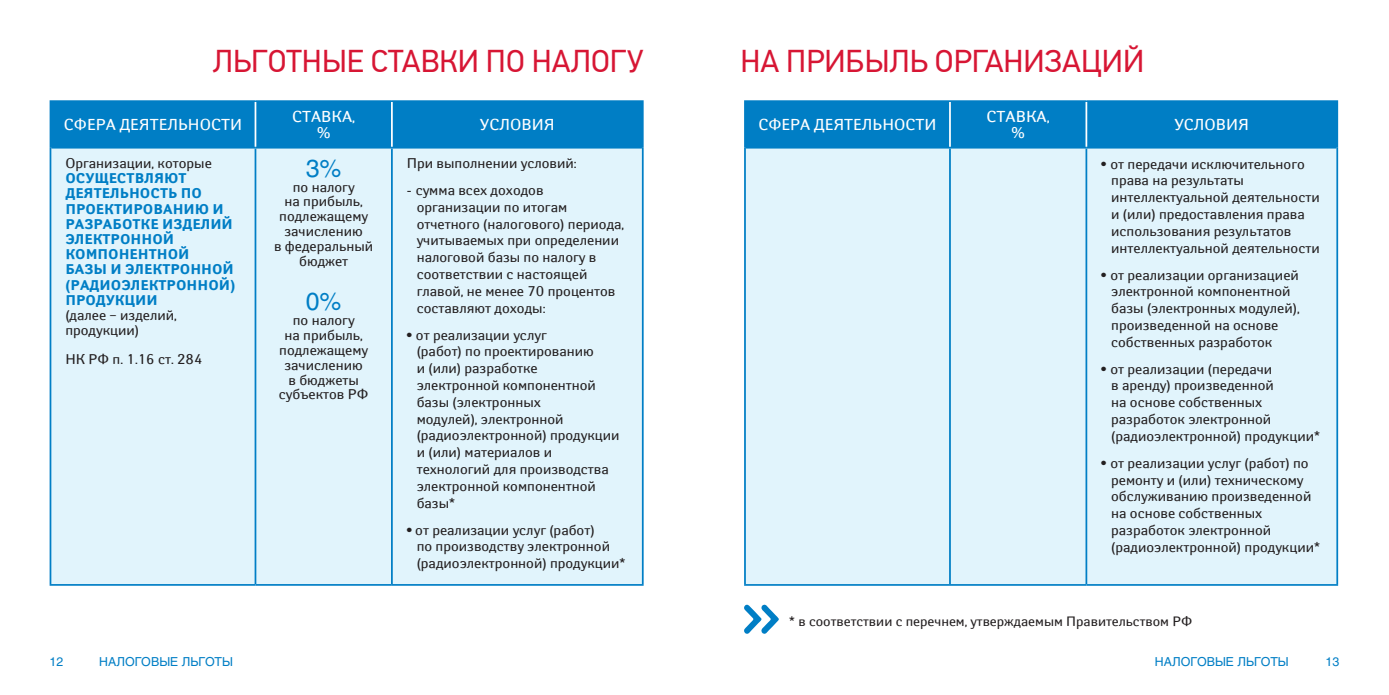
<style>
.page{position:relative;width:1389px;height:695px;background:#fff}
.page>*{position:absolute;margin:0;border:0;box-sizing:border-box;transform-origin:0 0}
.t1{font:31.5px "PF Din Text Pro";color:#d71634}
.Ставка_налога{font:24.5px "Helios C";color:#007ec5}
.Шапка_таблицы{font:15.75px/15.8px "Yanus C";color:#fff;text-align:center;scale:1.04 1}
.t2{font:14px/16.8px "Yanus C";color:#231f20;scale:1.04 1}
.t3{font:700 14px/15px "Yanus C";color:#007ec5;scale:1.04 1}
.t4{font:13.47px "Yanus C";color:#231f20;scale:1.04 1}
.t5{font:12.25px "Helios";color:#007ec5}
.s1{font-weight:400;color:#231f20}
.s2{font-family:"Helios C"}
</style>
<div class="page">
<div style="left:746px;top:102px;width:590px;height:45px;background:#007ec5"></div>
<div style="left:746px;top:148px;width:590px;height:436px;background:#e1f4fc"></div>
<hr style="left:744px;top:100px;width:206px;height:2px;background:#007ec5">
<hr style="left:950px;top:100px;width:136px;height:2px;background:#007ec5">
<hr style="left:1086px;top:100px;width:252px;height:2px;background:#007ec5">
<hr style="left:744px;top:102px;width:2px;height:46px;background:#007ec5">
<hr style="left:1336px;top:102px;width:2px;height:46px;background:#007ec5">
<hr style="left:949px;top:102px;width:2px;height:45px;background:#fff">
<hr style="left:1086px;top:102px;width:1px;height:45px;background:#fff">
<hr style="left:744px;top:148px;width:2px;height:436px;background:#007ec5">
<hr style="left:746px;top:147px;width:204px;height:1px;background:#007ec5">
<hr style="left:950px;top:147px;width:136px;height:1px;background:#007ec5">
<hr style="left:1086px;top:147px;width:250px;height:1px;background:#007ec5">
<hr style="left:949px;top:148px;width:2px;height:436px;background:#007ec5">
<hr style="left:1086px;top:148px;width:1px;height:436px;background:#007ec5">
<hr style="left:1336px;top:148px;width:2px;height:436px;background:#007ec5">
<hr style="left:744px;top:584px;width:206px;height:1px;background:#007ec5">
<hr style="left:950px;top:584px;width:136px;height:1px;background:#007ec5">
<hr style="left:1086px;top:584px;width:252px;height:1px;background:#007ec5">
<div style="left:51px;top:102px;width:591px;height:45px;background:#007ec5"></div>
<div style="left:51px;top:148px;width:591px;height:436px;background:#e1f4fc"></div>
<hr style="left:50px;top:100px;width:205px;height:2px;background:#007ec5">
<hr style="left:255px;top:100px;width:137px;height:2px;background:#007ec5">
<hr style="left:392px;top:100px;width:252px;height:2px;background:#007ec5">
<hr style="left:50px;top:102px;width:1px;height:46px;background:#007ec5">
<hr style="left:642px;top:102px;width:2px;height:46px;background:#007ec5">
<hr style="left:255px;top:102px;width:1px;height:45px;background:#fff">
<hr style="left:391px;top:102px;width:2px;height:45px;background:#fff">
<hr style="left:50px;top:148px;width:1px;height:436px;background:#007ec5">
<hr style="left:51px;top:147px;width:204px;height:1px;background:#007ec5">
<hr style="left:255px;top:147px;width:137px;height:1px;background:#007ec5">
<hr style="left:392px;top:147px;width:250px;height:1px;background:#007ec5">
<hr style="left:255px;top:148px;width:1px;height:436px;background:#007ec5">
<hr style="left:391px;top:148px;width:2px;height:436px;background:#007ec5">
<hr style="left:642px;top:148px;width:2px;height:436px;background:#007ec5">
<hr style="left:50px;top:584px;width:205px;height:1px;background:#007ec5">
<hr style="left:255px;top:584px;width:137px;height:1px;background:#007ec5">
<hr style="left:392px;top:584px;width:252px;height:1px;background:#007ec5">
<svg style="left:744px;top:604px;width:35px;height:30px"></svg>
<p class="t1" style="left:213px;top:43px;width:432px">ЛЬГОТНЫЕ СТАВКИ ПО НАЛОГУ</p>
<p class="t1" style="left:740px;top:42px;width:405px">НА ПРИБЫЛЬ ОРГАНИЗАЦИЙ</p>
<p class="Шапка_таблицы" style="left:64px;top:117px;width:173px">СФЕРА ДЕЯТЕЛЬНОСТИ</p>
<p class="Шапка_таблицы" style="left:292px;top:109px;width:62px">СТАВКА, %</p>
<p class="Шапка_таблицы" style="left:480px;top:117px;width:73px">УСЛОВИЯ</p>
<p class="t3" style="left:65px;top:156px;width:165px"><span class="s1">Организации, которые<br></span>ОСУЩЕСТВЛЯЮТ<br>ДЕЯТЕЛЬНОСТЬ ПО<br>ПРОЕКТИРОВАНИЮ И<br>РАЗРАБОТКЕ ИЗДЕЛИЙ<br>ЭЛЕКТРОННОЙ<br>КОМПОНЕНТНОЙ<br>БАЗЫ И ЭЛЕКТРОННОЙ (РАДИОЭЛЕКТРОННОЙ)<br>ПРОДУКЦИИ<br><span class="s1">(далее – изделий, продукции)</span></p>
<p class="t2" style="left:65px;top:351px;width:133px">НК РФ п. 1.16 ст. 284</p>
<p class="t2" style="left:407px;top:155px;width:165px">При выполнении условий:</p>
<p class="t2" style="left:417px;top:181px;width:201px;text-indent:-10px"><span class="s2">-</span> сумма всех доходов организации по итогам отчетного (налогового) периода, учитываемых при определении налоговой базы по налогу в соответствии с настоящей главой, не менее 70 процентов составляют доходы:</p>
<p class="t2" style="left:417px;top:326px;width:197px;text-indent:-10px"><span class="s2">•</span> от реализации услуг<br>(работ) по проектированию<br>и (или) разработке электронной компонентной базы (электронных<br>модулей), электронной (радиоэлектронной) продукции и (или) материалов и технологий для производства электронной компонентной базы*</p>
<p class="t2" style="left:417px;top:521px;width:203px;text-indent:-10px"><span class="s2">•</span> от реализации услуг (работ)<br>по производству электронной (радиоэлектронной) продукции*</p>
<p class="Ставка_налога" style="left:306px;top:153px;width:37px">3%</p>
<p class="t2" style="left:274px;top:179px;width:97px;line-height:14.9px;text-align:center">по налогу<br>на прибыль, подлежащему зачислению<br>в федеральный бюджет</p>
<p class="Ставка_налога" style="left:306px;top:287px;width:37px">0%</p>
<p class="t2" style="left:279px;top:312px;width:88px;line-height:14.9px;text-align:center">по налогу<br>на прибыль, подлежащему зачислению<br>в бюджеты субъектов РФ</p>
<p class="Шапка_таблицы" style="left:758px;top:117px;width:173px">СФЕРА ДЕЯТЕЛЬНОСТИ</p>
<p class="Шапка_таблицы" style="left:987px;top:109px;width:62px">СТАВКА, %</p>
<p class="Шапка_таблицы" style="left:1174px;top:117px;width:73px">УСЛОВИЯ</p>
<p class="t2" style="left:1111px;top:155px;width:202px;text-indent:-10px"><span class="s2">•</span> от передачи исключительного права на результаты интеллектуальной деятельности и (или) предоставления права использования результатов интеллектуальной деятельности</p>
<p class="t2" style="left:1111px;top:266px;width:183px;text-indent:-10px"><span class="s2">•</span> от реализации организацией электронной компонентной базы (электронных модулей), произведенной на основе собственных разработок</p>
<p class="t2" style="left:1111px;top:360px;width:203px;text-indent:-10px"><span class="s2">•</span> от реализации (передачи<br>в аренду) произведенной<br>на основе собственных разработок электронной (радиоэлектронной) продукции*</p>
<p class="t2" style="left:1111px;top:454px;width:203px;text-indent:-10px"><span class="s2">•</span> от реализации услуг (работ) по ремонту и (или) техническому обслуживанию произведенной на основе собственных разработок электронной (радиоэлектронной) продукции*</p>
<p class="t4" style="left:789px;top:613px;width:389px">* в соответствии с перечнем, утверждаемым Правительством РФ</p>
<p class="t5" style="left:50px;top:654px;width:15px">12</p>
<p class="t5" style="left:99px;top:654px;width:135px">НАЛОГОВЫЕ ЛЬГОТЫ</p>
<p class="t5" style="left:1155px;top:654px;width:135px">НАЛОГОВЫЕ ЛЬГОТЫ</p>
<p class="t5" style="left:1326px;top:654px;width:15px">13</p>
</div>
